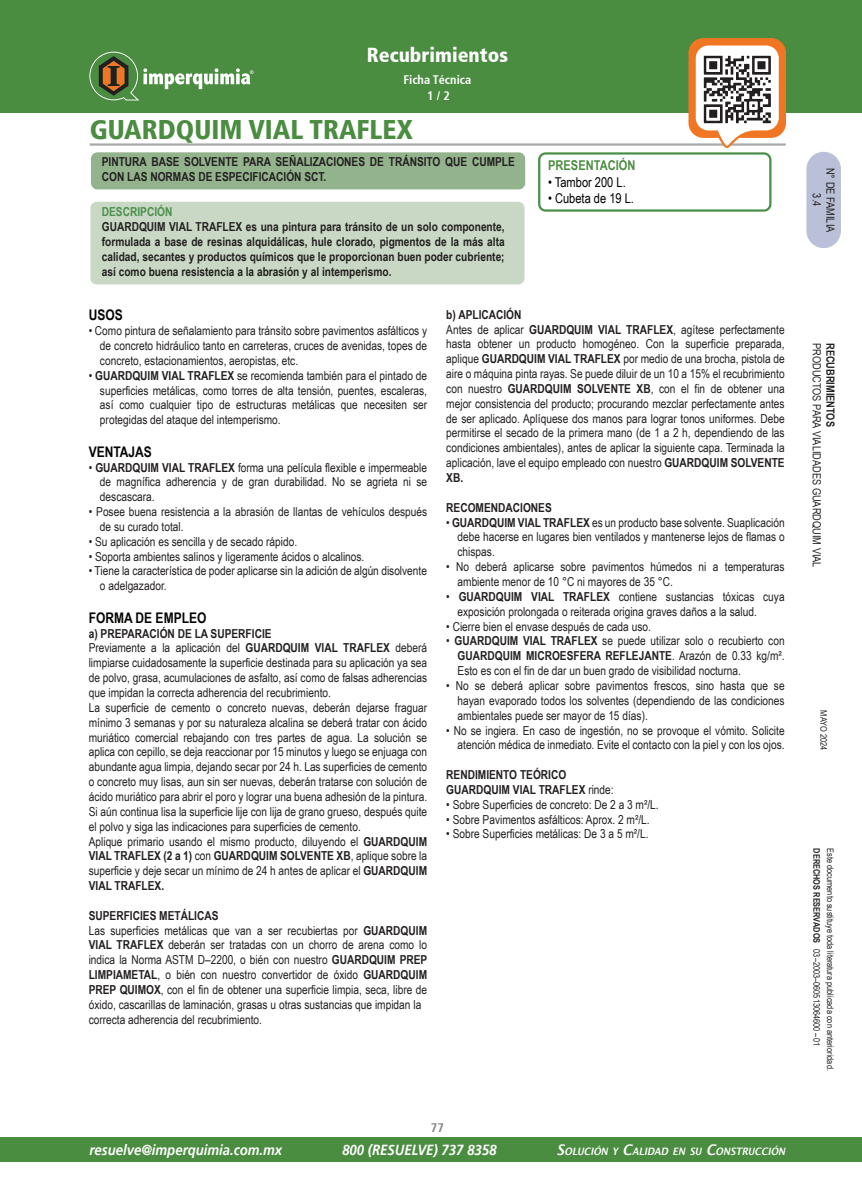
<style>
.page{position:relative;width:862px;height:1180px;background:#fff}
.page>*{position:absolute;margin:0;border:0;box-sizing:border-box;transform-origin:0 0}
.Nombre_Producto{font:900 condensed 27px "Frutiger 77";color:#4a8c40}
.t1{font:900 condensed 20.25px "Frutiger 77";color:#fff}
.t2{font:italic 700 14.62px "Frutiger 66";color:#fff;scale:.9 1}
.Texto_con_Bullets{font:700 14.62px "Arial Narrow";color:#040503}
.t3{font:13.5px "Arial Narrow";color:#000001}
.t4{font:700 13.5px "Arial Narrow";color:#4a8c40}
.Texto_con_Bullets-2{font:12.38px/14.8px "Arial Narrow";color:#231f20;text-align:justify}
.Texto_con_Bullets-3{font:700 12.38px/14.8px "Arial Narrow";color:#231f20}
.t5{font:700 condensed 12.38px "Frutiger 67";color:#fff}
.t6{font:700 12.38px "Arial Narrow";color:#4a8f4a}
.t7{font:700 condensed 12.38px "Frutiger 67";color:#808285}
.t8{font:11.25px/13.5px "Arial Narrow";color:#231f20;text-align:center}
.t9{font:700 11.25px "Arial Narrow";color:#231f20}
.t10{font:italic 10.35px "Lucida Becker Sans Demi";color:#fff;scale:.9 1}
.t11{font:9px/13.5px "Arial Narrow";color:#231f20}
.t12{font:700 9px "Arial Narrow";color:#231f20}
.s1{font-weight:700}
.s2{font-weight:400}
.s3{font-size:14.62px}
</style>
<div class="page">
<div style="left:806px;top:152px;width:34px;height:96px;background:#b9c0d7;border-radius:17px"></div>
<div style="left:0;top:0;width:861px;height:113px;background:#4a8c40"></div>
<div style="left:0;top:1137px;width:861px;height:25px;background:#4a8c40"></div>
<svg style="left:89px;top:52px;width:164px;height:48px"></svg>
<hr style="left:90px;top:143px;width:695px;height:3px;background:#a8a9ad">
<div style="left:91px;top:152px;width:434px;height:37px;background:#93b38d;border-radius:6px"></div>
<div style="left:90px;top:202px;width:434px;height:82px;background:#c9d8c5;border-radius:6px"></div>
<div style="left:537px;top:152px;width:234px;height:60px;border:2px solid #4a8f4a;border-radius:6px"></div>
<div style="left:688px;top:38px;width:97px;height:100px;background:#f07624;border-radius:15px"></div>
<svg style="left:693px;top:45px;width:87px;height:103px"></svg>
<h2 class="t1" style="left:366px;top:42px;width:143px">Recubrimientos</h2>
<p class="t5" style="left:403px;top:72px;width:69px">Ficha Técnica</p>
<p class="t5" style="left:427px;top:88px;width:24px">1 / 2</p>
<p class="Nombre_Producto" style="left:90px;top:113px;width:325px">GUARDQUIM VIAL TRAFLEX</p>
<p class="Texto_con_Bullets-3" style="left:102px;top:154px;width:414px">PINTURA BASE SOLVENTE PARA SEÑALIZACIONES DE TRÁNSITO QUE CUMPLE<br>CON LAS NORMAS DE ESPECIFICACIÓN SCT.</p>
<p class="t6" style="left:102px;top:203px;width:72px">DESCRIPCIÓN</p>
<p class="Texto_con_Bullets-3" style="left:102px;top:219px;width:404px;text-align:justify">GUARDQUIM VIAL TRAFLEX es una pintura para tránsito de un solo componente, formulada a base de resinas alquidálicas, hule clorado, pigmentos de la más alta calidad, secantes y productos químicos que le proporcionan buen poder cubriente; así como buena resistencia a la abrasión y al intemperismo.</p>
<p class="t4" style="left:548px;top:155px;width:89px">PRESENTACIÓN</p>
<p class="t3" style="left:548px;top:172px;width:79px">• Tambor 200 L.</p>
<p class="t3" style="left:548px;top:188px;width:87px">• Cubeta de 19 L.</p>
<p class="Texto_con_Bullets" style="left:89px;top:304px;width:35px">USOS</p>
<p class="Texto_con_Bullets-2" style="left:100px;top:323px;width:328px;text-indent:-11px">• Como pintura de señalamiento para tránsito sobre pavimentos asfálticos y de concreto hidráulico tanto en carreteras, cruces de avenidas, topes de concreto, estacionamientos, aeropistas, etc.</p>
<p class="Texto_con_Bullets-2" style="left:100px;top:367px;width:328px;text-indent:-11px">• <span class="s1">GUARDQUIM VIAL TRAFLEX</span> se recomienda también para el pintado de superficies metálicas, como torres de alta tensión, puentes, escaleras, así como cualquier tipo de estructuras metálicas que necesiten ser protegidas del ataque del intemperismo.</p>
<p class="Texto_con_Bullets" style="left:89px;top:440px;width:65px">VENTAJAS</p>
<p class="Texto_con_Bullets-2" style="left:100px;top:459px;width:328px;text-indent:-11px">• <span class="s1">GUARDQUIM VIAL TRAFLEX</span> forma una película flexible e impermeable de magnífica adherencia y de gran durabilidad. No se agrieta ni se descascara.</p>
<p class="Texto_con_Bullets-2" style="left:100px;top:504px;width:328px;text-indent:-11px">• Posee buena resistencia a la abrasión de llantas de vehículos después de su curado total.</p>
<p class="Texto_con_Bullets-2" style="left:89px;top:534px;width:210px">• Su aplicación es sencilla y de secado rápido.</p>
<p class="Texto_con_Bullets-2" style="left:89px;top:548px;width:277px">• Soporta ambientes salinos y ligeramente ácidos o alcalinos.</p>
<p class="Texto_con_Bullets-2" style="left:100px;top:563px;width:328px;text-indent:-11px">• Tiene la característica de poder aplicarse sin la adición de algún disolvente o adelgazador.</p>
<p class="Texto_con_Bullets" style="left:89px;top:606px;width:119px">FORMA DE EMPLEO</p>
<p class="Texto_con_Bullets-3" style="left:89px;top:625px;width:184px">a) PREPARACIÓN DE LA SUPERFICIE</p>
<p class="Texto_con_Bullets-2" style="left:89px;top:640px;width:340px">Previamente a la aplicación del <span class="s1">GUARDQUIM VIAL TRAFLEX</span> deberá limpiarse cuidadosamente la superficie destinada para su aplicación ya sea de polvo, grasa, acumulaciones de asfalto, así como de falsas adherencias que impidan la correcta adherencia del recubrimiento.</p>
<p class="Texto_con_Bullets-2" style="left:89px;top:700px;width:340px">La superficie de cemento o concreto nuevas, deberán dejarse fraguar mínimo 3 semanas y por su naturaleza alcalina se deberá tratar con ácido muriático comercial rebajando con tres partes de agua. La solución se aplica con cepillo, se deja reaccionar por 15 minutos y luego se enjuaga con abundante agua limpia, dejando secar por 24 h. Las superficies de cemento o concreto muy lisas, aun sin ser nuevas, deberán tratarse con solución de ácido muriático para abrir el poro y lograr una buena adhesión de la pintura.<br>Si aún continua lisa la superficie lije con lija de grano grueso, después quite el polvo y siga las indicaciones para superficies de cemento.</p>
<p class="Texto_con_Bullets-2" style="left:89px;top:833px;width:340px">Aplique primario usando el mismo producto, diluyendo el <span class="s1">GUARDQUIM VIAL TRAFLEX (2 a 1)</span> con <span class="s1">GUARDQUIM SOLVENTE XB</span>, aplique sobre la superficie y deje secar un mínimo de 24 h antes de aplicar el <span class="s1">GUARDQUIM VIAL TRAFLEX.</span></p>
<p class="Texto_con_Bullets-3" style="left:89px;top:907px;width:131px">SUPERFICIES METÁLICAS</p>
<p class="Texto_con_Bullets-2" style="left:89px;top:922px;width:340px">Las superficies metálicas que van a ser recubiertas por <span class="s1">GUARDQUIM VIAL TRAFLEX</span> deberán ser tratadas con un chorro de arena como lo indica la Norma ASTM D–2200, o bién con nuestro <span class="s1">GUARDQUIM PREP LIMPIAMETAL</span>, o bién con nuestro convertidor de óxido <span class="s1">GUARDQUIM PREP QUIMOX</span>, con el fin de obtener una superficie limpia, seca, libre de óxido, cascarillas de laminación, grasas u otras sustancias que impidan la</p>
<p class="Texto_con_Bullets-2" style="left:89px;top:1011px;width:175px">correcta adherencia del recubrimiento.</p>
<p class="Texto_con_Bullets-3" style="left:446px;top:306px;width:77px">b) APLICACIÓN</p>
<p class="Texto_con_Bullets-2" style="left:446px;top:321px;width:340px">Antes de aplicar <span class="s1">GUARDQUIM VIAL TRAFLEX</span>, agítese perfectamente hasta obtener un producto homogéneo. Con la superficie preparada, aplique <span class="s1">GUARDQUIM VIAL TRAFLEX</span> por medio de una brocha, pistola de aire o máquina pinta rayas. Se puede diluir de un 10 a 15% el recubrimiento con nuestro <span class="s1">GUARDQUIM SOLVENTE XB</span>, con el fin de obtener una mejor consistencia del producto; procurando mezclar perfectamente antes de ser aplicado. Aplíquese dos manos para lograr tonos uniformes. Debe permitirse el secado de la primera mano (de 1 a 2 h, dependiendo de las condiciones ambientales), antes de aplicar la siguiente capa. Terminada la aplicación, lave el equipo empleado con nuestro <span class="s1">GUARDQUIM SOLVENTE XB.</span></p>
<p class="Texto_con_Bullets-3" style="left:446px;top:499px;width:107px">RECOMENDACIONES</p>
<p class="Texto_con_Bullets-2" style="left:457px;top:514px;width:328px;text-indent:-11px">• <span class="s1">GUARDQUIM VIAL TRAFLEX</span> es un producto base solvente. Suaplicación debe hacerse en lugares bien ventilados y mantenerse lejos de flamas o chispas.</p>
<p class="Texto_con_Bullets-2" style="left:457px;top:559px;width:328px;text-indent:-11px">• No deberá aplicarse sobre pavimentos húmedos ni a temperaturas ambiente menor de 10 °C ni mayores de 35 °C.</p>
<p class="Texto_con_Bullets-2" style="left:457px;top:589px;width:328px;text-indent:-11px">• <span class="s1">GUARDQUIM VIAL TRAFLEX</span> contiene sustancias tóxicas cuya exposición prolongada o reiterada origina graves daños a la salud.</p>
<p class="Texto_con_Bullets-2" style="left:446px;top:618px;width:206px">• Cierre bien el envase después de cada uso.</p>
<p class="Texto_con_Bullets-2" style="left:457px;top:633px;width:328px;text-indent:-11px">• <span class="s1">GUARDQUIM VIAL TRAFLEX</span> se puede utilizar solo o recubierto con <span class="s1">GUARDQUIM MICROESFERA REFLEJANTE</span>. Arazón de 0.33 kg/m².<br>Esto es con el fin de dar un buen grado de visibilidad nocturna.</p>
<p class="Texto_con_Bullets-2" style="left:457px;top:678px;width:328px;text-indent:-11px">• No se deberá aplicar sobre pavimentos frescos, sino hasta que se hayan evaporado todos los solventes (dependiendo de las condiciones ambientales puede ser mayor de 15 días).</p>
<p class="Texto_con_Bullets-2" style="left:446px;top:722px;width:340px;text-align:right">• No se ingiera. En caso de ingestión, no se provoque el vómito. Solicite atención médica de inmediato. Evite el contacto con la piel y con los ojos.</p>
<p class="Texto_con_Bullets-3" style="left:446px;top:767px;width:121px">RENDIMIENTO TEÓRICO</p>
<p class="Texto_con_Bullets-3" style="left:446px;top:781px;width:169px">GUARDQUIM VIAL TRAFLEX <span class="s2">rinde:</span></p>
<p class="Texto_con_Bullets-2" style="left:446px;top:796px;width:214px">• Sobre Superficies de concreto: De 2 a 3 m²/L.</p>
<p class="Texto_con_Bullets-2" style="left:446px;top:811px;width:205px">• Sobre Pavimentos asfálticos: Aprox. 2 m²/L.</p>
<p class="Texto_con_Bullets-2" style="left:446px;top:826px;width:204px">• Sobre Superficies metálicas: De 3 a 5 m²/L.</p>
<p class="t7" style="left:430px;top:1121px;width:14px">77</p>
<p class="t2" style="left:89px;top:1141px;width:216px">resuelve@imperquimia.com.mx</p>
<p class="t2" style="left:342px;top:1141px;width:173px">800 (RESUELVE) 737 8358</p>
<p class="t10" style="left:556px;top:1145px;width:255px"><span class="s3">S</span>OLUCIÓN Y <span class="s3">C</span>ALIDAD EN SU <span class="s3">C</span>ONSTRUCCIÓN</p>
<p class="t8" style="left:837px;top:168px;width:66px;rotate:90deg">N° DE FAMILIA<br>3.4</p>
<p class="t8" style="left:823px;top:343px;width:226px;rotate:90deg">PRODUCTOS PARA VIALIDADES GUARDQUIM VIAL</p>
<p class="t9" style="left:838px;top:343px;width:85px;rotate:90deg">RECUBRIMIENTOS</p>
<p class="t11" style="left:830px;top:710px;width:41px;rotate:90deg">MAYO 2024</p>
<p class="t12" style="left:823px;top:848px;width:96px;rotate:90deg">DERECHOS RESERVADOS</p>
<p class="t11" style="left:836px;top:949px;width:123px;text-indent:-101px;rotate:90deg">Este documento sustituye toda literatura publicada con anterioridad.<br>03–2003–060513064600 – 01</p>
</div>
